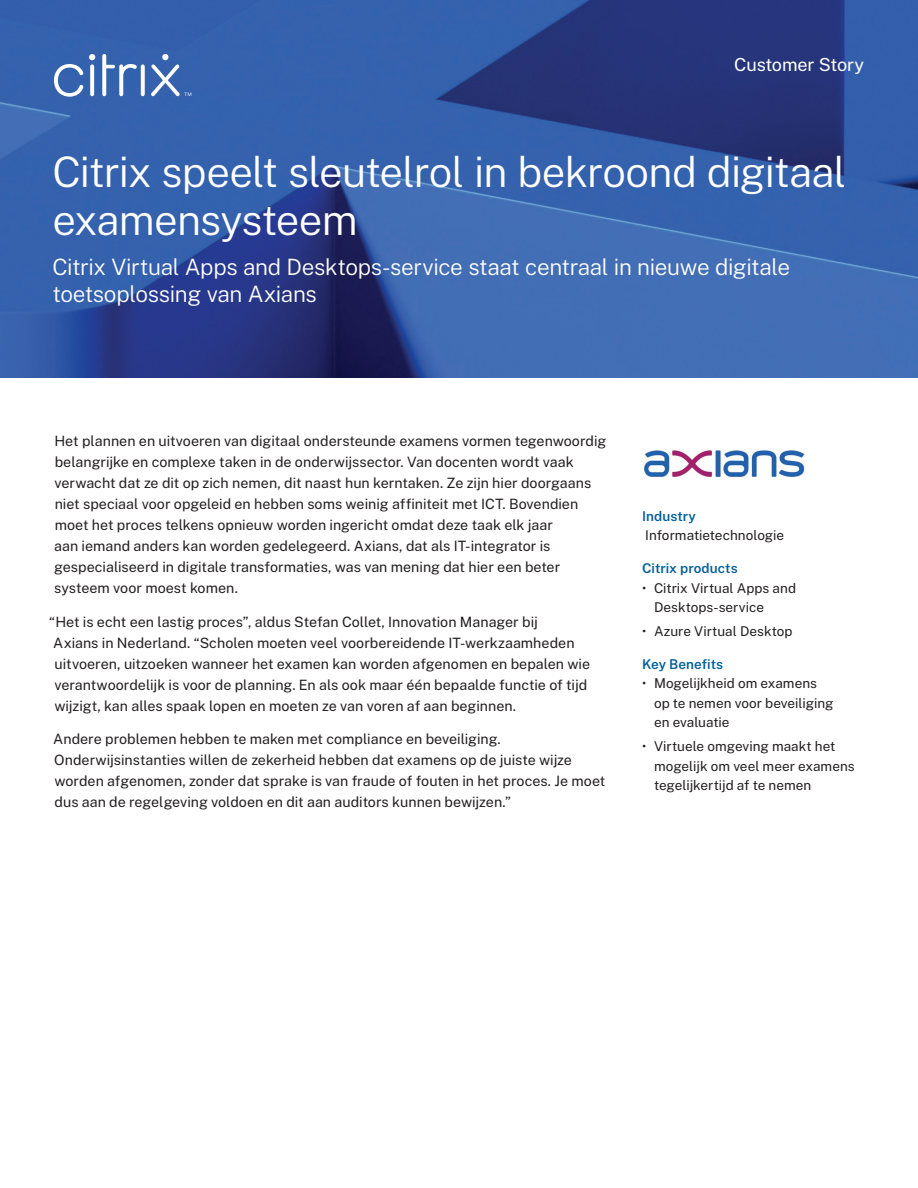
<style>
.page{position:relative;width:918px;height:1188px;background:#fff}
.page>*{position:absolute;margin:0;border:0;box-sizing:border-box;transform-origin:0 0}
.t1{font:300 42px/48px "Public Sans";letter-spacing:-.02em;color:#fff}
.t2{font:300 22.5px/27px "Public Sans";letter-spacing:-.015em;color:#fff}
.t3{font:18px "Public Sans";letter-spacing:-.01em;color:#fff}
.t4{font:14.25px/21px "Public Sans";color:#231f20}
.t5{font:13.5px/19.5px "Public Sans";letter-spacing:.005em;color:#231f20}
.t6{font:600 13.5px "Public Sans";letter-spacing:.005em;color:#005f9b}
</style>
<div class="page">
<img style="left:0;top:0;width:918px;height:378px">
<img style="left:643px;top:450px;width:162px;height:26px">
<svg style="left:54px;top:64px;width:29px;height:33px"></svg>
<svg style="left:102px;top:54px;width:35px;height:42px"></svg>
<svg style="left:141px;top:64px;width:4px;height:32px"></svg>
<svg style="left:90px;top:64px;width:4px;height:32px"></svg>
<svg style="left:89px;top:54px;width:6px;height:6px"></svg>
<svg style="left:151px;top:54px;width:40px;height:42px;background:#5a7ebc"></svg>
<p class="t3" style="left:734px;top:51px;width:131px">Customer Story</p>
<h1 class="t1" style="left:52px;top:145px;width:795px">Citrix speelt sleutelrol in bekroond digitaal examensysteem</h1>
<h2 class="t2" style="left:52px;top:252px;width:739px">Citrix Virtual Apps and Desktops-service staat centraal in nieuwe digitale toetsoplossing van Axians</h2>
<p class="t4" style="left:54px;top:429px;width:554px">Het plannen en uitvoeren van digitaal ondersteunde examens vormen tegenwoordig belangrijke en complexe taken in de onderwijssector. Van docenten wordt vaak verwacht dat ze dit op zich nemen, dit naast hun kerntaken. Ze zijn hier doorgaans niet speciaal voor opgeleid en hebben soms weinig affiniteit met ICT. Bovendien moet het proces telkens opnieuw worden ingericht omdat deze taak elk jaar<br>aan iemand anders kan worden gedelegeerd. Axians, dat als IT-integrator is gespecialiseerd in digitale transformaties, was van mening dat hier een beter systeem voor moest komen.</p>
<p class="t4" style="left:49px;top:610px;width:542px">“Het is echt een lastig proces”, aldus Stefan Collet, Innovation Manager bij<br>Axians in Nederland. “Scholen moeten veel voorbereidende IT-werkzaamheden uitvoeren, uitzoeken wanneer het examen kan worden afgenomen en bepalen wie verantwoordelijk is voor de planning. En als ook maar één bepaalde functie of tijd wijzigt, kan alles spaak lopen en moeten ze van voren af aan beginnen.</p>
<p class="t4" style="left:53px;top:728px;width:554px">Andere problemen hebben te maken met compliance en beveiliging.<br>Onderwijsinstanties willen de zekerheid hebben dat examens op de juiste wijze worden afgenomen, zonder dat sprake is van fraude of fouten in het proces. Je moet dus aan de regelgeving voldoen en dit aan auditors kunnen bewijzen.”</p>
<p class="t6" style="left:642px;top:506px;width:55px">Industry</p>
<p class="t5" style="left:645px;top:524px;width:140px">Informatietechnologie</p>
<p class="t6" style="left:642px;top:558px;width:97px">Citrix products</p>
<p class="t5" style="left:654px;top:577px;width:144px;text-indent:-12px">• Citrix Virtual Apps and<br>Desktops-service</p>
<p class="t5" style="left:642px;top:620px;width:152px">• Azure Virtual Desktop</p>
<p class="t6" style="left:642px;top:654px;width:83px">Key Benefits</p>
<p class="t5" style="left:654px;top:673px;width:181px;text-indent:-12px">• Mogelijkheid om examens op te nemen voor beveiliging en evaluatie</p>
<p class="t5" style="left:654px;top:735px;width:202px;text-indent:-12px">• Virtuele omgeving maakt het mogelijk om veel meer examens tegelijkertijd af te nemen</p>
</div>
